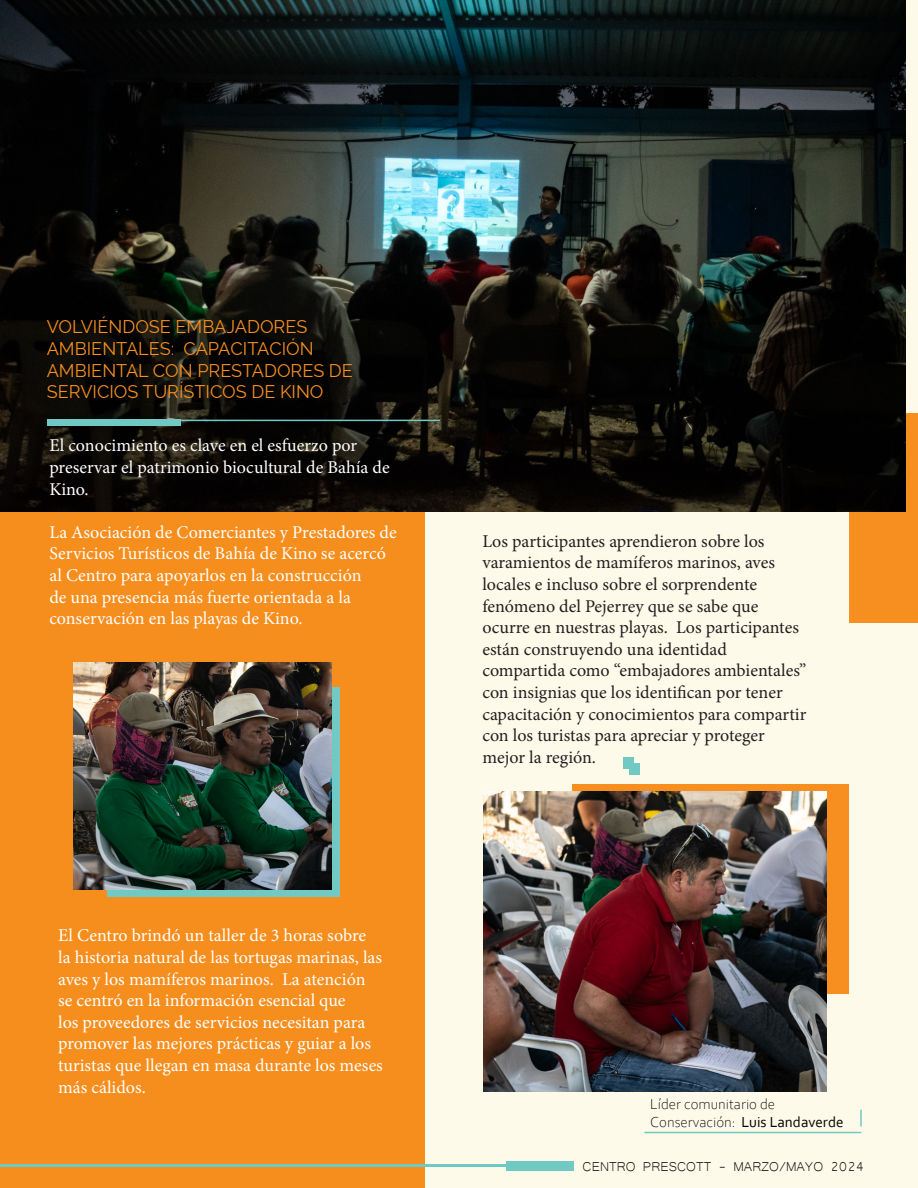
<style>
.page{position:relative;width:918px;height:1188px;background:#fff}
.page>*{position:absolute;margin:0;border:0;box-sizing:border-box;transform-origin:0 0}
.t1{font:18px/21.6px "Minion Pro";color:#fff}
.t2{font:18px/21.6px "Minion Pro";color:#231f20}
.t3{font:18px/21.6px "Raleway";color:#f68f20}
.t4{font:16.65px "Microsoft Yi Baiti";color:#040503}
.t5{font:300 15.15px/18.1px "Corbel";color:#040503}
.s1{font-weight:400}
</style>
<div class="page">
<div style="left:2px;top:0;width:916px;height:1188px;background:#fefaea"></div>
<div style="left:0;top:437px;width:425px;height:751px;background:#f68e1e"></div>
<div style="left:107px;top:687px;width:232px;height:210px;background:#71c9c4"></div>
<div style="left:572px;top:784px;width:277px;height:210px;background:#f68f20"></div>
<div style="left:849px;top:414px;width:69px;height:209px;background:#f68f20"></div>
<img style="left:484px;top:791px;width:343px;height:300px">
<img style="left:74px;top:662px;width:257px;height:227px">
<img style="left:0;top:0;width:906px;height:511px">
<div style="left:47px;top:420px;width:133px;height:6px;background:#71c9c4"></div>
<hr style="left:178px;top:420px;width:262px;height:1px;background:#71c9c4">
<div style="left:624px;top:758px;width:10px;height:11px;background:#71c9c4"></div>
<div style="left:629px;top:763px;width:11px;height:11px;background:#71c9c4"></div>
<hr style="left:644px;top:1132px;width:217px;height:1px;background:#71c9c4">
<svg style="left:860px;top:1110px;width:2px;height:17px"></svg>
<hr style="left:0;top:1165px;width:528px;height:2px;background:#71c9c4">
<div style="left:506px;top:1161px;width:68px;height:9px;background:#71c9c4"></div>
<p class="t3" style="left:47px;top:316px;width:308px">VOLVIÉNDOSE EMBAJADORES<br>AMBIENTALES: CAPACITACIÓN<br>AMBIENTAL CON PRESTADORES DE<br>SERVICIOS TURÍSTICOS DE KINO</p>
<p class="t1" style="left:49px;top:435px;width:342px">El conocimiento es clave en el esfuerzo por preservar el patrimonio biocultural de Bahía de<br>Kino.</p>
<p class="t1" style="left:49px;top:521px;width:349px">La Asociación de Comerciantes y Prestadores de Servicios Turísticos de Bahía de Kino se acercó al Centro para apoyarlos en la construcción<br>de una presencia más fuerte orientada a la conservación en las playas de Kino.</p>
<p class="t1" style="left:58px;top:925px;width:326px">El Centro brindó un taller de 3 horas sobre la historia natural de las tortugas marinas, las aves y los mamíferos marinos. La atención se centró en la información esencial que<br>los proveedores de servicios necesitan para promover las mejores prácticas y guiar a los turistas que llegan en masa durante los meses más cálidos.</p>
<p class="t2" style="left:482px;top:530px;width:326px">Los participantes aprendieron sobre los varamientos de mamíferos marinos, aves locales e incluso sobre el sorprendente fenómeno del Pejerrey que se sabe que ocurre en nuestras playas. Los participantes están construyendo una identidad compartida como “embajadores ambientales” con insignias que los identifican por tener capacitación y conocimientos para compartir con los turistas para apreciar y proteger mejor la región.</p>
<p class="t5" style="left:650px;top:1094px;width:195px">Líder comunitario de<br>Conservación: <span class="s1">Luis Landaverde</span></p>
<p class="t4" style="left:583px;top:1157px;width:283px">CENTRO PRESCOTT - MARZO/MAYO 2024</p>
</div>
